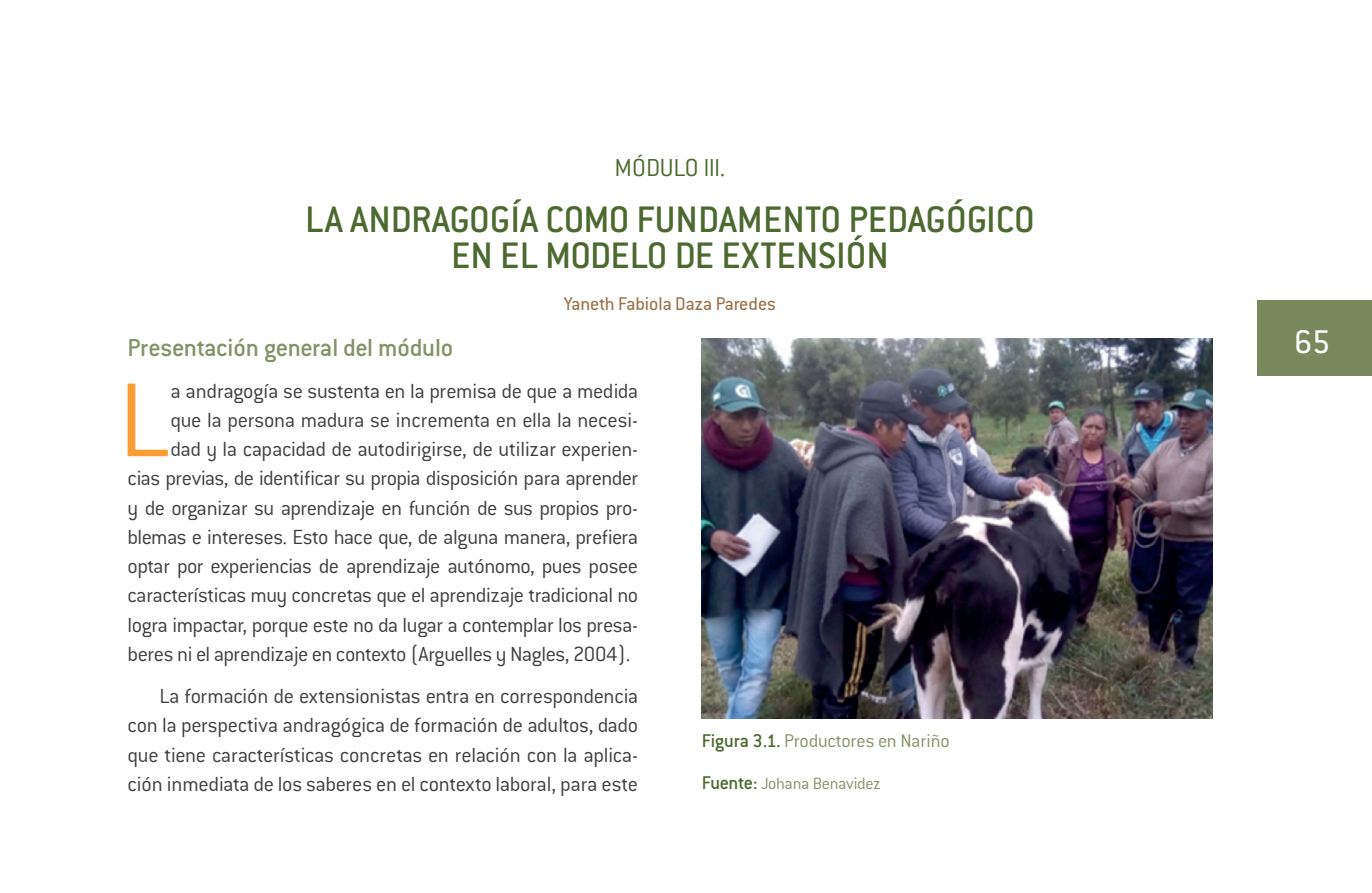
<style>
.page{position:relative;width:1372px;height:893px;background:#fff}
.page>*{position:absolute;margin:0;border:0;box-sizing:border-box;transform-origin:0 0}
.t1{font:300 115.42px "Conduit ITC Std";color:#f89d33}
.t2{font:500 40.5px/36px "Conduit ITC Std";color:#4d6930;text-align:center}
.t3{font:36px "Conduit ITC Std";color:#fff}
.t4{font:500 27px "Conduit ITC Std";letter-spacing:-.015em;color:#849268}
.t5{font:300 27px "Conduit ITC Std";letter-spacing:-.02em;color:#4d6930}
.t6{font:300 22.5px/29.2px "Conduit ITC Std";letter-spacing:-.015em;color:#3e3e3f;text-align:justify}
.t7{font:300 20.25px "Conduit ITC Std";letter-spacing:-.015em;color:#849268}
.t8{font:20.25px "Conduit ITC Std";color:#9b6f49}
.t9{font:300 18px "Conduit ITC Std";letter-spacing:-.02em;color:#849268}
.s1{font-weight:500;color:#4d6930}
.s2{font-weight:500;font-size:20.25px;color:#4d6930}
</style>
<div class="page">
<div style="left:1256px;top:300px;width:115px;height:76px;background:#79895b"></div>
<img style="left:702px;top:339px;width:510px;height:380px">
<p class="t5" style="left:614px;top:152px;width:112px">MÓDULO III.</p>
<h2 class="t2" style="left:305px;top:200px;width:731px">LA ANDRAGOGÍA COMO FUNDAMENTO PEDAGÓGICO<br>EN EL MODELO DE EXTENSIÓN</h2>
<p class="t8" style="left:564px;top:291px;width:213px">Yaneth Fabiola Daza Paredes</p>
<p class="t4" style="left:128px;top:331px;width:327px">Presentación general del módulo</p>
<h1 class="t1" style="left:118px;top:350px;width:54px">L</h1>
<p class="t6" style="left:170px;top:375px;width:469px">a andragogía se sustenta en la premisa de que a medida</p>
<p class="t6" style="left:170px;top:405px;width:469px">que la persona madura se incrementa en ella la necesi-</p>
<p class="t6" style="left:170px;top:434px;width:469px">dad y la capacidad de autodirigirse, de utilizar experien-</p>
<p class="t6" style="left:128px;top:463px;width:512px">cias previas, de identificar su propia disposición para aprender</p>
<p class="t6" style="left:128px;top:492px;width:512px">y de organizar su aprendizaje en función de sus propios pro-</p>
<p class="t6" style="left:128px;top:522px;width:512px">blemas e intereses. Esto hace que, de alguna manera, prefiera</p>
<p class="t6" style="left:128px;top:551px;width:512px">optar por experiencias de aprendizaje autónomo, pues posee</p>
<p class="t6" style="left:128px;top:580px;width:512px">características muy concretas que el aprendizaje tradicional no</p>
<p class="t6" style="left:128px;top:609px;width:512px">logra impactar, porque este no da lugar a contemplar los presa-</p>
<p class="t6" style="left:128px;top:639px;width:504px">beres ni el aprendizaje en contexto (Arguelles y Nagles, 2004).</p>
<p class="t6" style="left:128px;top:681px;width:512px;text-indent:32px">La formación de extensionistas entra en correspondencia con la perspectiva andragógica de formación de adultos, dado que tiene características concretas en relación con la aplica&shy;ción inmediata de los saberes en el contexto laboral, para este</p>
<p class="t7" style="left:702px;top:728px;width:249px"><span class="s1">Figura 3.1.</span> Productores en Nariño</p>
<p class="t9" style="left:702px;top:772px;width:180px"><span class="s2">Fuente:</span> Johana Benavidez</p>
<h3 class="t3" style="left:1293px;top:320px;width:38px">65</h3>
</div>
